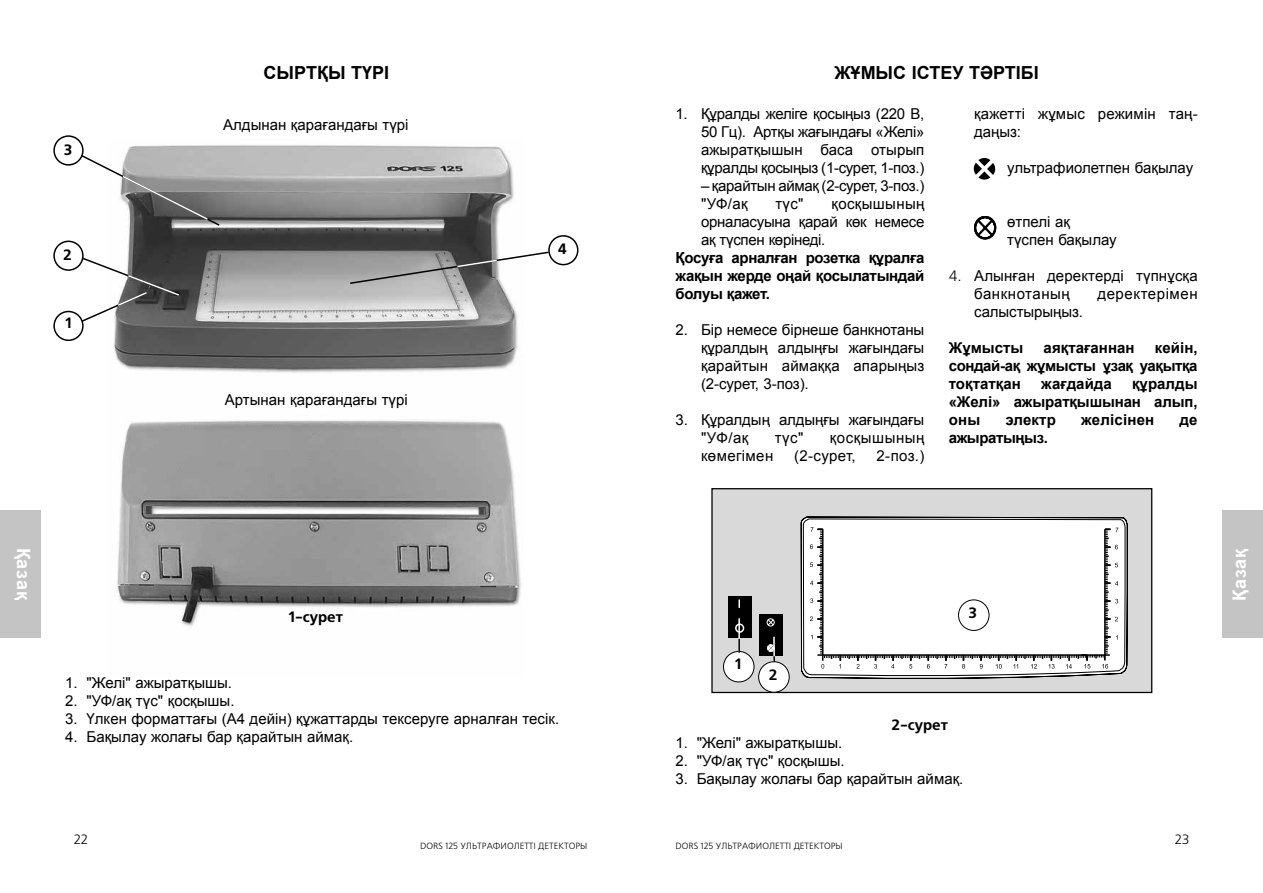
<style>
.page{position:relative;width:1263px;height:893px;background:#fff}
.page>*{position:absolute;margin:0;border:0;box-sizing:border-box;transform-origin:0 0}
.t1{font:700 18px "Arial";color:#000}
.t2{font:700 18px "Arial";letter-spacing:.04em;color:#fff}
.t3{font:15px/18px "Arial";color:#000}
.t4{font:700 15px/18px "Arial";letter-spacing:-.01em;color:#000;text-align:justify}
.t5{font:15px/18px "Arial";letter-spacing:-.02em;color:#000}
.t6{font:15px "Arial";letter-spacing:.035em;color:#000}
.t7{font:700 15px "Free Set C";color:#000}
.t8{font:15px "Arial";letter-spacing:.025em;color:#000}
.t9{font:700 15px "Arial";letter-spacing:.015em;color:#000}
.t10{font:13.5px "Free Set C";color:#000}
.t11{font:9px "Free Set C";color:#000}
.s1{font-family:"Free Set C"}
</style>
<div class="page">
<div style="left:0;top:510px;width:40px;height:128px;background:#c4c4c4"></div>
<div style="left:1222px;top:510px;width:41px;height:128px;background:#c4c4c4"></div>
<img style="left:113px;top:145px;width:408px;height:481px">
<div style="left:53px;top:311px;width:31px;height:30px;border:2px solid #000;border-radius:50%"></div>
<div style="left:53px;top:241px;width:31px;height:30px;border:2px solid #000;border-radius:50%"></div>
<div style="left:53px;top:135px;width:31px;height:31px;border:2px solid #000;border-radius:50%"></div>
<div style="left:548px;top:235px;width:30px;height:30px;border:2px solid #000;border-radius:50%"></div>
<svg style="left:80px;top:256px;width:101px;height:67px"></svg>
<svg style="left:348px;top:251px;width:202px;height:34px"></svg>
<svg style="left:79px;top:154px;width:142px;height:73px"></svg>
<div style="left:712px;top:489px;width:440px;height:203px;background:#d9d9d9"></div>
<div style="left:728px;top:596px;width:24px;height:42px;background:#000"></div>
<svg style="left:800px;top:516px;width:328px;height:163px;background:#c5c5c5"></svg>
<div style="left:810px;top:527px;width:308px;height:142px;background:#fff"></div>
<div style="left:759px;top:614px;width:24px;height:42px;background:#000"></div>
<svg style="left:766px;top:618px;width:9px;height:9px"></svg>
<div style="left:711px;top:488px;width:441px;height:205px;border:1px solid #000"></div>
<div style="left:958px;top:600px;width:31px;height:30px;background:#fff;border-radius:50%"></div>
<div style="left:958px;top:600px;width:31px;height:31px;border:1px solid #000;border-radius:50%"></div>
<div style="left:723px;top:651px;width:31px;height:31px;background:#fff;border-radius:50%"></div>
<div style="left:723px;top:651px;width:31px;height:31px;border:1px solid #000;border-radius:50%"></div>
<div style="left:759px;top:662px;width:30px;height:30px;background:#fff;border-radius:50%"></div>
<div style="left:758px;top:661px;width:32px;height:32px;border:1px solid #000;border-radius:50%"></div>
<hr style="left:773px;top:637px;width:2px;height:25px;background:#fff">
<svg style="left:734px;top:599px;width:11px;height:54px"></svg>
<svg style="left:767px;top:644px;width:8px;height:18px"></svg>
<svg style="left:974px;top:158px;width:21px;height:22px"></svg>
<svg style="left:974px;top:216px;width:22px;height:23px"></svg>
<p class="t7" style="left:64px;top:142px;width:10px">3</p>
<p class="t7" style="left:63px;top:247px;width:10px">2</p>
<p class="t7" style="left:65px;top:314px;width:8px">1</p>
<p class="t1" style="left:264px;top:61px;width:127px">СЫРТҚЫ ТҮРІ</p>
<p class="t3" style="left:223px;top:116px;width:187px">Алдынан қарағандағы түрі</p>
<p class="t3" style="left:225px;top:391px;width:184px">Артынан қарағандағы түрі</p>
<p class="t7" style="left:558px;top:241px;width:11px">4</p>
<p class="t1" style="left:834px;top:61px;width:206px">ЖҰМЫС ІСТЕУ ТӘРТІБІ</p>
<p class="t3" style="left:701px;top:105px;width:225px;text-align:justify;text-indent:-26px">1. Құралды желіге қосыңыз (220 В, 50 Гц). Артқы жағындағы «Желі» ажыратқышын баса отырып құралды қосыңыз (1-сурет, 1-поз.)</p>
<p class="t5" style="left:701px;top:177px;width:225px">– қарайтын аймақ (2-сурет, 3-поз.) "УФ/ақ</p>
<p class="t3" style="left:775px;top:195px;width:30px">түс"</p>
<p class="t3" style="left:701px;top:195px;width:225px;text-align:justify;text-indent:130px">қосқышының орналасуына қарай көк немесе ақ түспен көрінеді.</p>
<p class="t4" style="left:675px;top:249px;width:250px">Қосуға арналған розетка құралға жақын жерде оңай қосылатындай болуы қажет.</p>
<p class="t3" style="left:701px;top:321px;width:225px;text-align:justify;text-indent:-26px">2. Бір немесе бірнеше банкнотаны құралдың алдыңғы жағындағы қарайтын аймаққа апарыңыз (2-сурет, 3-поз).</p>
<p class="t3" style="left:701px;top:411px;width:225px;text-indent:-26px">3. Құралдың алдыңғы жағындағы "УФ/ақ</p>
<p class="t3" style="left:775px;top:429px;width:30px">түс"</p>
<p class="t6" style="left:830px;top:428px;width:96px">қосқышының</p>
<p class="t8" style="left:701px;top:446px;width:74px">көмегімен</p>
<p class="t3" style="left:794px;top:447px;width:63px">(2-сурет,</p>
<p class="t3" style="left:877px;top:447px;width:49px">2-поз.)</p>
<p class="t3" style="left:974px;top:105px;width:225px">қажетті жұмыс режимін таң&shy;даңыз:</p>
<p class="t3" style="left:1007px;top:159px;width:187px">ультрафиолетпен бақылау</p>
<p class="t3" style="left:1007px;top:213px;width:111px">өтпелі ақ түспен бақылау</p>
<p class="t3" style="left:974px;top:267px;width:225px;text-indent:-26px"><span class="s1">4.</span> Алынған деректерді түпнұсқа банкнотаның</p>
<p class="t6" style="left:1097px;top:284px;width:102px">деректерімен</p>
<p class="t3" style="left:974px;top:303px;width:110px">салыстырыңыз.</p>
<p class="t4" style="left:949px;top:339px;width:76px">Жұмысты</p>
<p class="t4" style="left:1044px;top:339px;width:93px">аяқтағаннан</p>
<p class="t4" style="left:949px;top:339px;width:250px;text-indent:206px">кейін, сондай-ақ жұмысты ұзақ уақытқа тоқтатқан</p>
<p class="t4" style="left:1041px;top:375px;width:72px">жағдайда</p>
<p class="t4" style="left:949px;top:375px;width:250px;text-indent:183px">құралды «Желі» ажыратқышынан алып, оны</p>
<p class="t4" style="left:1005px;top:411px;width:52px">электр</p>
<p class="t9" style="left:1081px;top:410px;width:75px">желісінен</p>
<p class="t4" style="left:1180px;top:411px;width:20px">де</p>
<p class="t4" style="left:949px;top:429px;width:101px">ажыратыңыз.</p>
<p class="t2" style="left:35px;top:548px;width:53px;rotate:90deg">Қазақ</p>
<p class="t7" style="left:289px;top:609px;width:56px">1-сурет</p>
<p class="t3" style="left:65px;top:674px;width:168px">1. "Желі" ажыратқышы.</p>
<p class="t3" style="left:65px;top:692px;width:171px">2. "УФ/ақ түс" қосқышы.</p>
<p class="t3" style="left:65px;top:710px;width:495px">3. Үлкен форматтағы (А4 дейін) құжаттарды тексеруге арналған тесік.</p>
<p class="t3" style="left:65px;top:728px;width:289px">4. Бақылау жолағы бар қарайтын аймақ.</p>
<p class="t7" style="left:735px;top:656px;width:8px">1</p>
<p class="t7" style="left:769px;top:666px;width:10px">2</p>
<p class="t7" style="left:968px;top:605px;width:10px">3</p>
<p class="t7" style="left:891px;top:716px;width:58px">2-сурет</p>
<p class="t3" style="left:675px;top:733px;width:168px">1. "Желі" ажыратқышы.</p>
<p class="t3" style="left:675px;top:751px;width:171px">2. "УФ/ақ түс" қосқышы.</p>
<p class="t3" style="left:675px;top:769px;width:289px">3. Бақылау жолағы бар қарайтын аймақ.</p>
<p class="t10" style="left:74px;top:832px;width:16px">22</p>
<p class="t10" style="left:1175px;top:832px;width:16px">23</p>
<p class="t11" style="left:420px;top:841px;width:169px">DORS 125 УЛЬТРАФИОЛЕТТІ ДЕТЕКТОРЫ</p>
<p class="t11" style="left:675px;top:841px;width:169px">DORS 125 УЛЬТРАФИОЛЕТТІ ДЕТЕКТОРЫ</p>
<p class="t2" style="left:1228px;top:601px;width:53px;rotate:-90deg">Қазақ</p>
</div>
